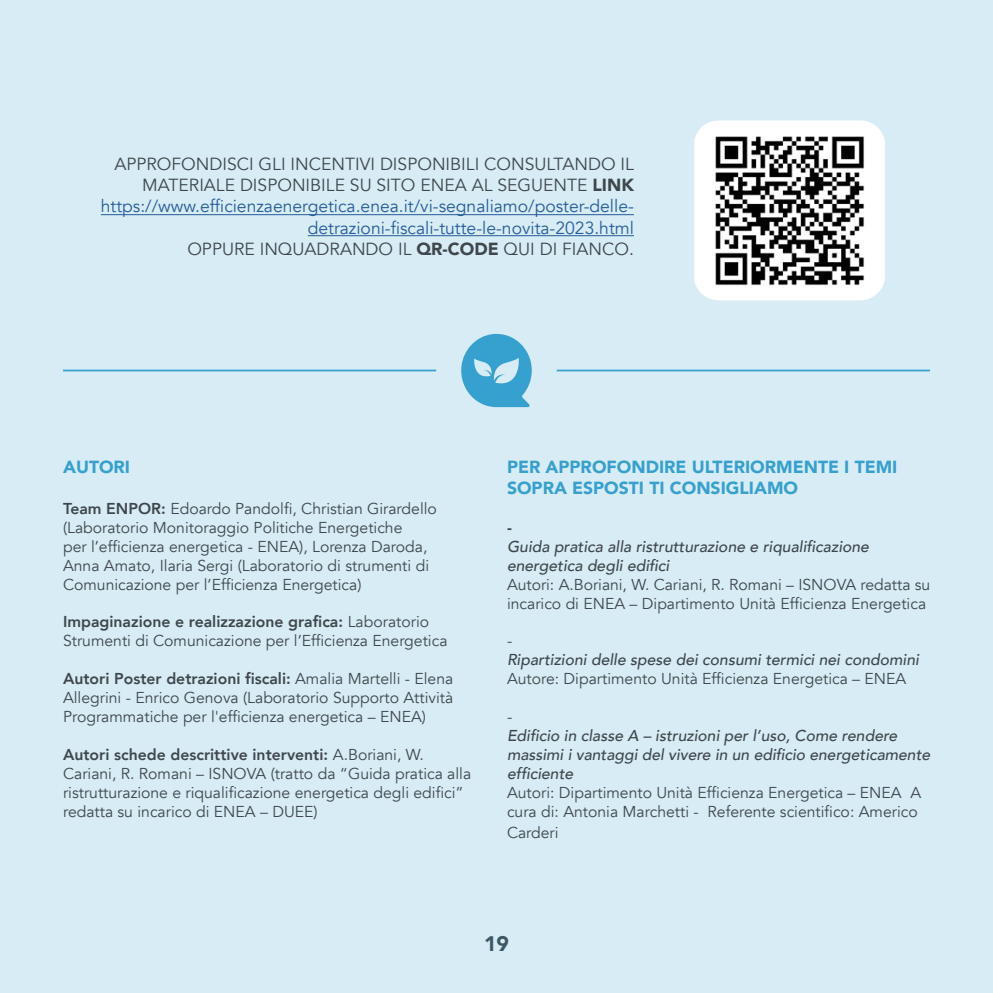
<style>
.page{position:relative;width:993px;height:993px;background:#fff}
.page>*{position:absolute;margin:0;border:0;box-sizing:border-box;transform-origin:0 0}
.t1{font:900 21px "Avenir";color:#3f474c}
.t2{font:17.5px/21px "Avenir";color:#3f474c;text-align:right}
.t3{font:900 17.5px/21px "Avenir";color:#36a0ce}
.t4{font:15.75px/18.9px "Avenir";color:#3f474c}
.t5{font:italic 500 15.75px/18.9px "Avenir";color:#3f474c}
.t6{font:800 15.75px "Avenir";color:#3f474c}
.s1{font-weight:900}
.s2{color:#275b9b}
.s3{font-weight:800}
</style>
<div class="page">
<div style="left:0;top:0;width:992px;height:992px;background:#d7ecf5"></div>
<hr style="left:101px;top:214px;width:532px;height:1px;background:#275b9b">
<hr style="left:308px;top:235px;width:325px;height:1px;background:#275b9b">
<img style="left:694px;top:120px;width:190px;height:180px">
<svg style="left:461px;top:333px;width:70px;height:74px"></svg>
<hr style="left:63px;top:369px;width:373px;height:2px;background:#36a0ce">
<hr style="left:556px;top:369px;width:373px;height:2px;background:#36a0ce">
<p class="t2" style="left:101px;top:154px;width:534px">APPROFONDISCI GLI INCENTIVI DISPONIBILI CONSULTANDO IL MATERIALE DISPONIBILE SU SITO ENEA AL SEGUENTE <span class="s1">LINK </span><span class="s2">https://www.efficienzaenergetica.enea.it/vi-segnaliamo/poster-delle&shy;detrazioni-fiscali-tutte-le-novita-2023.html<br></span>OPPURE INQUADRANDO IL <span class="s1">QR-CODE</span> QUI DI FIANCO.</p>
<p class="t3" style="left:63px;top:456px;width:69px">AUTORI</p>
<p class="t4" style="left:63px;top:499px;width:375px"><span class="s3">Team ENPOR:</span> Edoardo Pandolfi, Christian Girardello (Laboratorio Monitoraggio Politiche Energetiche<br>per l’efficienza energetica - ENEA), Lorenza Daroda, Anna Amato, Ilaria Sergi (Laboratorio di strumenti di Comunicazione per l’Efficienza Energetica)</p>
<p class="t4" style="left:63px;top:612px;width:386px"><span class="s3">Impaginazione e realizzazione grafica:</span> Laboratorio<br>Strumenti di Comunicazione per l’Efficienza Energetica</p>
<p class="t4" style="left:63px;top:669px;width:391px;text-align:justify"><span class="s3">Autori Poster detrazioni fiscali:</span> Amalia Martelli - Elena Allegrini - Enrico Genova (Laboratorio Supporto Attività Programmatiche per l'efficienza energetica – ENEA)</p>
<p class="t4" style="left:63px;top:745px;width:409px"><span class="s3">Autori schede descrittive interventi:</span> A.Boriani, W.<br>Cariani, R. Romani – ISNOVA (tratto da “Guida pratica alla ristrutturazione e riqualificazione energetica degli edifici” redatta su incarico di ENEA – DUEE)</p>
<p class="t3" style="left:507px;top:456px;width:392px">PER APPROFONDIRE ULTERIORMENTE I TEMI<br>SOPRA ESPOSTI TI CONSIGLIAMO</p>
<p class="t6" style="left:507px;top:515px;width:6px">-</p>
<p class="t5" style="left:507px;top:537px;width:363px">Guida pratica alla ristrutturazione e riqualificazione energetica degli edifici</p>
<p class="t4" style="left:507px;top:575px;width:424px">Autori: A.Boriani, W. Cariani, R. Romani – ISNOVA redatta su incarico di ENEA – Dipartimento Unità Efficienza Energetica</p>
<p class="t4" style="left:507px;top:631px;width:7px">-</p>
<p class="t5" style="left:507px;top:650px;width:413px">Ripartizioni delle spese dei consumi termici nei condomini</p>
<p class="t4" style="left:507px;top:669px;width:401px">Autore: Dipartimento Unità Efficienza Energetica – ENEA</p>
<p class="t4" style="left:507px;top:707px;width:7px">-</p>
<p class="t5" style="left:507px;top:726px;width:424px">Edificio in classe A – istruzioni per l’uso, Come rendere massimi i vantaggi del vivere in un edificio energeticamente efficiente</p>
<p class="t4" style="left:507px;top:782px;width:415px">Autori: Dipartimento Unità Efficienza Energetica – ENEA A cura di: Antonia Marchetti - Referente scientifico: Americo</p>
<p class="t4" style="left:507px;top:823px;width:53px">Carderi</p>
<h1 class="t1" style="left:484px;top:925px;width:26px">19</h1>
</div>
